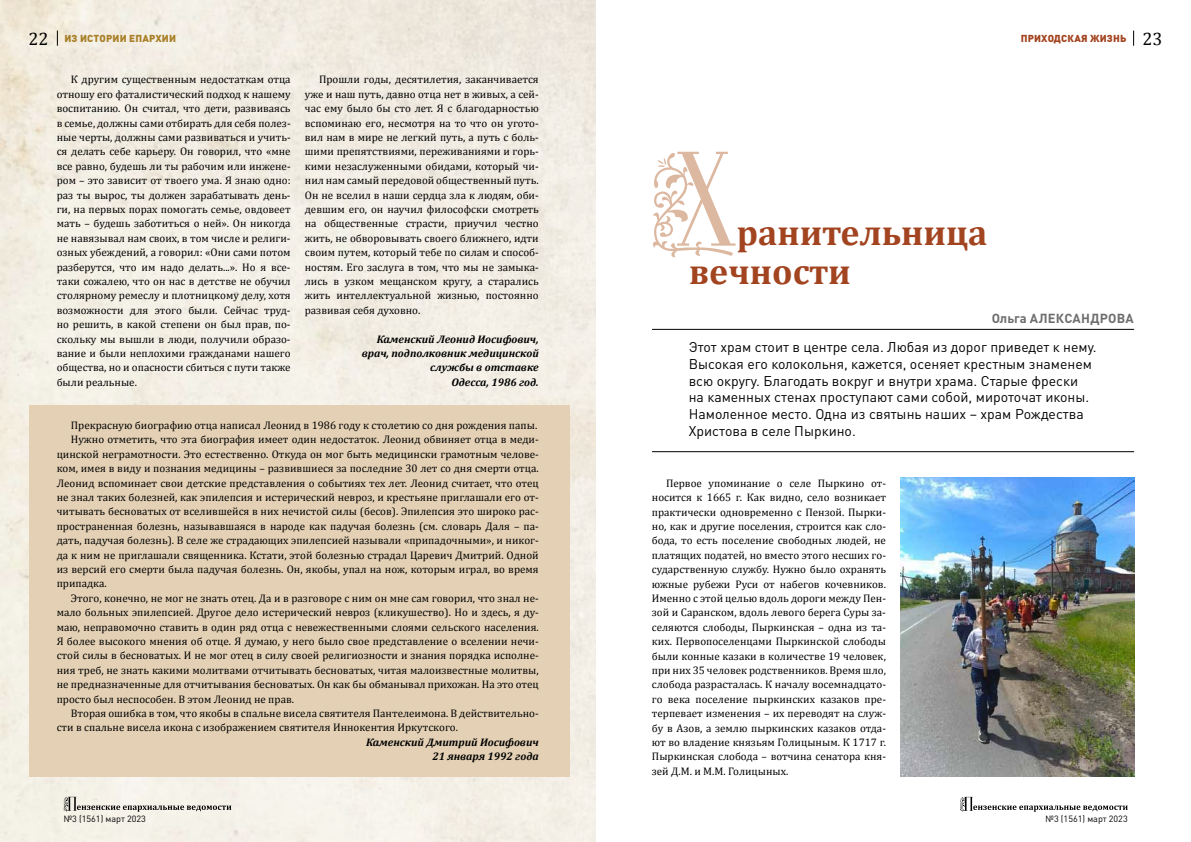
<style>
.page{position:relative;width:1191px;height:842px;background:#fff}
.page>*{position:absolute;margin:0;border:0;box-sizing:border-box;transform-origin:0 0}
.t1{font:140px "Remeslo";color:#ddb8a0}
.t2{font:700 36px/39px "Cambria";color:#a34420}
.t3{font:14px/16.8px "DIN Pro";color:#000}
.t4{font:700 13px "DIN Pro";color:#6e6e6e}
.t5{font:11px/14.4px "Cambria";color:#000;text-align:justify}
.t6{font:italic 700 11px/14.4px "Cambria";color:#000;text-align:right}
.t7{font:900 10px "DIN Pro";letter-spacing:.02em;color:#a97f27}
.t8{font:900 10px "DIN Pro";letter-spacing:.03em;color:#a34420}
.t9{font:9px "DIN Pro";color:#000}
.s1{font-family:"Cambria";font-weight:400;font-size:18px;color:#000}
</style>
<div class="page">
<div style="left:30px;top:405px;width:540px;height:372px;background:#e4d1b5"></div>
<hr style="left:652px;top:329px;width:482px;height:1px;background:#000">
<hr style="left:652px;top:451px;width:482px;height:1px;background:#000">
<img style="left:900px;top:477px;width:234px;height:300px">
<svg style="left:64px;top:797px;width:167px;height:15px;background:#cecbc4"></svg>
<svg style="left:57px;top:31px;width:1px;height:15px"></svg>
<svg style="left:960px;top:797px;width:167px;height:15px"></svg>
<svg style="left:1133px;top:31px;width:1px;height:15px"></svg>
<p class="t7" style="left:28px;top:29px;width:141px"><span class="s1">22</span> Из истории епархии</p>
<p class="t5" style="left:57px;top:72px;width:235px;text-indent:14px">К другим существенным недостаткам отца отношу его фаталистический подход к нашему воспитанию. Он считал, что дети, развиваясь в семье, должны сами отбирать для себя полез&shy;ные черты, должны сами развиваться и учить&shy;ся делать себе карьеру. Он говорил, что «мне все равно, будешь ли ты рабочим или инжене&shy;ром – это зависит от твоего ума. Я знаю одно: раз ты вырос, ты должен зарабатывать день&shy;ги, на первых порах помогать семье, овдовеет мать – будешь заботиться о ней». Он никогда не навязывал нам своих, в том числе и религи&shy;озных убеждений, а говорил: «Они сами потом разберутся, что им надо делать...». Но я все&shy;таки сожалею, что он нас в детстве не обучил столярному ремеслу и плотницкому делу, хотя возможности для этого были. Сейчас труд&shy;но решить, в какой степени он был прав, по&shy;скольку мы вышли в люди, получили образо&shy;вание и были неплохими гражданами нашего общества, но и опасности сбиться с пути также были реальные.</p>
<p class="t5" style="left:305px;top:72px;width:235px;text-indent:14px">Прошли годы, десятилетия, заканчивается уже и наш путь, давно отца нет в живых, а сей&shy;час ему было бы сто лет. Я с благодарностью вспоминаю его, несмотря на то что он угото&shy;вил нам в мире не легкий путь, а путь с боль&shy;шими препятствиями, переживаниями и горь&shy;кими незаслуженными обидами, который чи&shy;нил нам самый передовой общественный путь.<br>Он не вселил в наши сердца зла к людям, оби&shy;девшим его, он научил философски смотреть на общественные страсти, приучил честно жить, не обворовывать своего ближнего, идти своим путем, который тебе по силам и способ&shy;ностям. Его заслуга в том, что мы не замыка&shy;лись в узком мещанском кругу, а старались жить интеллектуальной жизнью, постоянно развивая себя духовно.</p>
<p class="t6" style="left:362px;top:331px;width:178px">Каменский Леонид Иосифович, врач, подполковник медицинской службы в отставке<br>Одесса, 1986 год.</p>
<p class="t5" style="left:71px;top:418px;width:468px">Прекрасную биографию отца написал Леонид в 1986 году к столетию со дня рождения папы.</p>
<p class="t5" style="left:71px;top:432px;width:469px">Нужно отметить, что эта биография имеет один недостаток. Леонид обвиняет отца в меди-</p>
<p class="t5" style="left:57px;top:447px;width:483px">цинской неграмотности. Это естественно. Откуда он мог быть медицински грамотным челове-</p>
<p class="t5" style="left:57px;top:461px;width:483px">ком, имея в виду и познания медицины – развившиеся за последние 30 лет со дня смерти отца.</p>
<p class="t5" style="left:57px;top:475px;width:483px">Леонид вспоминает свои детские представления о событиях тех лет. Леонид считает, что отец</p>
<p class="t5" style="left:57px;top:490px;width:483px">не знал таких болезней, как эпилепсия и истерический невроз, и крестьяне приглашали его от-</p>
<p class="t5" style="left:57px;top:504px;width:483px">читывать бесноватых от вселившейся в них нечистой силы (бесов). Эпилепсия это широко рас-</p>
<p class="t5" style="left:57px;top:519px;width:483px">пространенная болезнь, называвшаяся в народе как падучая болезнь (см. словарь Даля – па-</p>
<p class="t5" style="left:57px;top:533px;width:483px">дать, падучая болезнь). В селе же страдающих эпилепсией называли «припадочными», и никог-</p>
<p class="t5" style="left:57px;top:547px;width:483px">да к ним не приглашали священника. Кстати, этой болезнью страдал Царевич Дмитрий. Одной</p>
<p class="t5" style="left:57px;top:562px;width:483px">из версий его смерти была падучая болезнь. Он, якобы, упал на нож, которым играл, во время</p>
<p class="t5" style="left:57px;top:576px;width:52px">припадка.</p>
<p class="t5" style="left:71px;top:591px;width:469px">Этого, конечно, не мог не знать отец. Да и в разговоре с ним он мне сам говорил, что знал не-</p>
<p class="t5" style="left:57px;top:605px;width:483px">мало больных эпилепсией. Другое дело истерический невроз (кликушество). Но и здесь, я ду-</p>
<p class="t5" style="left:57px;top:619px;width:483px">маю, неправомочно ставить в один ряд отца с невежественными слоями сельского населения.</p>
<p class="t5" style="left:57px;top:634px;width:483px">Я более высокого мнения об отце. Я думаю, у него было свое представление о вселении нечи-</p>
<p class="t5" style="left:57px;top:648px;width:483px">стой силы в бесноватых. И не мог отец в силу своей религиозности и знания порядка исполне-</p>
<p class="t5" style="left:57px;top:663px;width:483px">ния треб, не знать какими молитвами отчитывать бесноватых, читая малоизвестные молитвы,</p>
<p class="t5" style="left:57px;top:677px;width:483px">не предназначенные для отчитывания бесноватых. Он как бы обманывал прихожан. На это отец</p>
<p class="t5" style="left:57px;top:691px;width:239px">просто был неспособен. В этом Леонид не прав.</p>
<p class="t5" style="left:71px;top:706px;width:469px">Вторая ошибка в том, что якобы в спальне висела святителя Пантелеимона. В действительно-</p>
<p class="t5" style="left:57px;top:720px;width:403px">сти в спальне висела икона с изображением святителя Иннокентия Иркутского.</p>
<p class="t6" style="left:366px;top:734px;width:174px">Каменский Дмитрий Иосифович<br>21 января 1992 года</p>
<p class="t9" style="left:64px;top:811px;width:84px">№3 (1561) март 2023</p>
<p class="t8" style="left:1020px;top:29px;width:143px">Приходская жизнь <span class="s1">23</span></p>
<h1 class="t1" style="left:649px;top:125px;width:91px">Х</h1>
<h2 class="t2" style="left:689px;top:212px;width:300px;text-indent:48px">ранительница вечности</h2>
<p class="t4" style="left:992px;top:307px;width:91px">Ольга Александро</p>
<p class="t4" style="left:1116px;top:307px;width:17px">ва</p>
<p class="t3" style="left:689px;top:337px;width:409px">Этот храм стоит в центре села. Любая из дорог приведет к нему.<br>Высокая его колокольня, кажется, осеняет крестным знаменем всю округу. Благодать вокруг и внутри храма. Старые фрески на каменных стенах проступают сами собой, мироточат иконы.<br>Намоленное место. Одна из святынь наших – храм Рождества Христова в селе Пыркино.</p>
<p class="t5" style="left:652px;top:476px;width:236px;text-indent:14px">Первое упоминание о селе Пыркино от&shy;носится к 1665 г. Как видно, село возникает практически одновременно с Пензой. Пырки&shy;но, как и другие поселения, строится как сло&shy;бода, то есть поселение свободных людей, не платящих податей, но вместо этого несших го&shy;сударственную службу. Нужно было охранять южные рубежи Руси от набегов кочевников.<br>Именно с этой целью вдоль дороги между Пен&shy;зой и Саранском, вдоль левого берега Суры за&shy;селяются слободы, Пыркинская – одна из та&shy;ких. Первопоселенцами Пыркинской слободы были конные казаки в количестве 19 человек, при них 35 человек родственников. Время шло, слобода разрасталась. К началу восемнадцато&shy;го века поселение пыркинских казаков пре&shy;терпевает изменения – их переводят на служ&shy;бу в Азов, а землю пыркинских казаков отда&shy;ют во владение князьям Голицыным. К 1717 г.<br>Пыркинская слобода – вотчина сенатора кня&shy;зей Д.М. и М.М. Голицыных.</p>
<p class="t9" style="left:1045px;top:811px;width:84px">№3 (1561) март 2023</p>
</div>
